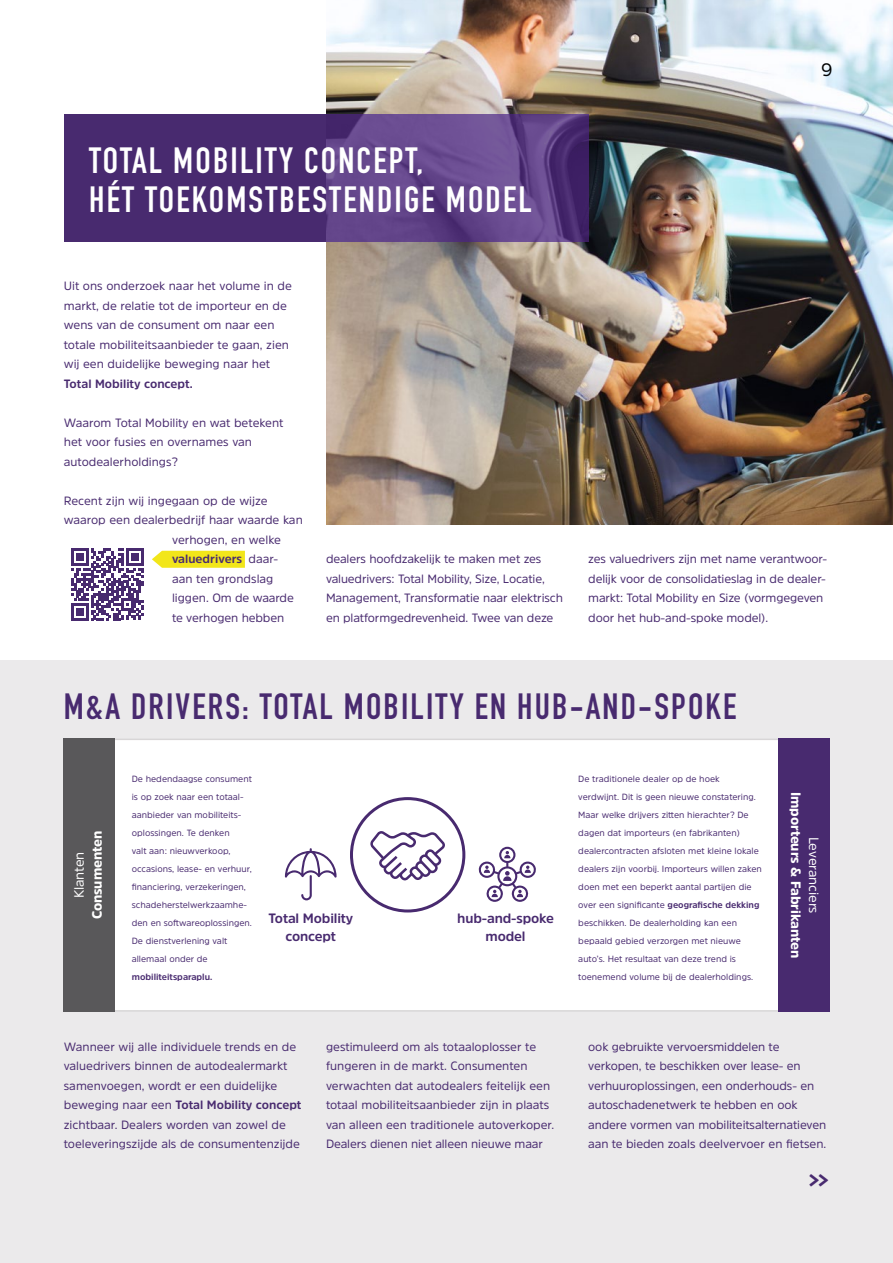
<style>
.page{position:relative;width:893px;height:1263px;background:#fff}
.page>*{position:absolute;margin:0;border:0;box-sizing:border-box;transform-origin:0 0}
.t1{font:700 36px/39px "DIN Condensed";letter-spacing:.06em;color:#fff}
.t2{font:700 36px "DIN Condensed";letter-spacing:.06em;color:#482a6f}
.t3{font:900 19.5px "Amsi Pro";color:#482a6f}
.t4{font:18px "Amsi Pro";color:#000}
.t5{font:700 13.5px/18px "Amsi Pro";letter-spacing:-.01em;color:#482a6f;text-align:center}
.t6{font:900 13.5px "Amsi Pro";letter-spacing:-.01em;color:#fff}
.t7{font:13.5px "Amsi Pro";letter-spacing:-.01em;color:#fff}
.t8{font:12px/19.5px "Amsi Pro";letter-spacing:-.01em;color:#482a6f}
.t9{font:700 12px "Amsi Pro";color:#482a6f}
.t10{font:9px/18px "Amsi Pro";color:#482a6f}
.t11{font:700 9px "Amsi Pro";color:#482a6f}
.s1{font-weight:400}
.s2{font-weight:700}
</style>
<div class="page">
<svg style="left:71px;top:548px;width:72px;height:72px"></svg>
<svg style="left:152px;top:551px;width:93px;height:17px;background:#f2e729"></svg>
<div style="left:0;top:661px;width:893px;height:602px;background:#ebeaeb"></div>
<img style="left:326px;top:0;width:567px;height:524px">
<svg style="left:64px;top:115px;width:524px;height:127px;background:#54377b"></svg>
<div style="left:64px;top:739px;width:765px;height:273px;background:#fff;border:2px solid #d8d6d7"></div>
<div style="left:64px;top:739px;width:51px;height:273px;background:#59585a"></div>
<div style="left:778px;top:739px;width:51px;height:273px;background:#482a6f"></div>
<svg style="left:350px;top:797px;width:115px;height:115px"></svg>
<svg style="left:285px;top:848px;width:52px;height:52px"></svg>
<svg style="left:478px;top:847px;width:58px;height:55px"></svg>
<h1 class="t1" style="left:89px;top:141px;width:444px">TOTAL MOBILITY CONCEPT,<br>HÉT TOEKOMSTBESTENDIGE MODEL</h1>
<h3 class="t4" style="left:821px;top:57px;width:13px">9</h3>
<p class="t8" style="left:64px;top:276px;width:230px">Uit ons onderzoek naar het volume in de markt, de relatie tot de importeur en de wens van de consument om naar een totale mobiliteitsaanbieder te gaan, zien wij een duidelijke beweging naar het</p>
<p class="t9" style="left:64px;top:375px;width:130px">Total Mobility concept.</p>
<p class="t8" style="left:64px;top:412px;width:221px">Waarom Total Mobility en wat betekent het voor fusies en overnames van autodealerholdings?</p>
<p class="t8" style="left:64px;top:490px;width:205px">Recent zijn wij ingegaan op de wijze</p>
<p class="t8" style="left:64px;top:510px;width:241px">waarop een dealerbedrijf haar waarde kan</p>
<p class="t8" style="left:172px;top:529px;width:110px">verhogen, en welke</p>
<p class="t9" style="left:172px;top:551px;width:108px">valuedrivers <span class="s1">daar-</span></p>
<p class="t8" style="left:172px;top:568px;width:103px">aan ten grondslag</p>
<p class="t8" style="left:172px;top:588px;width:123px">liggen. Om de waarde</p>
<p class="t8" style="left:172px;top:607px;width:114px">te verhogen hebben</p>
<p class="t8" style="left:326px;top:549px;width:238px">dealers hoofdzakelijk te maken met zes valuedrivers: Total Mobility, Size, Locatie, Management, Transformatie naar elektrisch en platformgedrevenheid. Twee van deze</p>
<p class="t8" style="left:588px;top:549px;width:240px">zes valuedrivers zijn met name verantwoor&shy;delijk voor de consolidatieslag in de dealer&shy;markt: Total Mobility en Size (vormgegeven door het hub-and-spoke model).</p>
<h1 class="t2" style="left:64px;top:682px;width:674px">M&amp;A DRIVERS: TOTAL MOBILITY EN HUB-AND-SPOKE</h1>
<p class="t7" style="left:70px;top:898px;width:48px;rotate:-90deg">Klanten</p>
<p class="t10" style="left:132px;top:769px;width:122px">De hedendaagse consument is op zoek naar een totaal&shy;aanbieder van mobiliteits&shy;oplossingen. Te denken<br>valt aan: nieuwverkoop, occasions, lease- en verhuur, financiering, verzekeringen, schadeherstelwerkzaamhe&shy;den en softwareoplossingen.<br>De dienstverlening valt allemaal onder de</p>
<p class="t11" style="left:132px;top:970px;width:82px">mobiliteitsparaplu.</p>
<p class="t10" style="left:578px;top:769px;width:185px">De traditionele dealer op de hoek verdwijnt. Dit is geen nieuwe constatering.<br>Maar welke drijvers zitten hierachter? De dagen dat importeurs (en fabrikanten) dealercontracten afsloten met kleine lokale dealers zijn voorbij. Importeurs willen zaken doen met een beperkt aantal partijen die over een significante <span class="s2">geografische dekking </span>beschikken. De dealerholding kan een bepaald gebied verzorgen met nieuwe auto’s. Het resultaat van deze trend is toenemend volume bij de dealerholdings.</p>
<p class="t6" style="left:805px;top:792px;width:168px;rotate:90deg">Importeurs &amp; Fabrikanten</p>
<p class="t6" style="left:88px;top:919px;width:90px;rotate:-90deg">Consumenten</p>
<p class="t7" style="left:823px;top:836px;width:79px;rotate:90deg">Leveranciers</p>
<p class="t5" style="left:268px;top:909px;width:86px">Total Mobility concept</p>
<p class="t5" style="left:457px;top:909px;width:98px">hub-and-spoke model</p>
<p class="t8" style="left:64px;top:1036px;width:239px">Wanneer wij alle individuele trends en de valuedrivers binnen de autodealermarkt samenvoegen, wordt er een duidelijke beweging naar een <span class="s2">Total Mobility concept </span>zichtbaar. Dealers worden van zowel de toeleveringszijde als de consumentenzijde</p>
<p class="t8" style="left:326px;top:1036px;width:230px">gestimuleerd om als totaaloplosser te fungeren in de markt. Consumenten verwachten dat autodealers feitelijk een totaal mobiliteitsaanbieder zijn in plaats van alleen een traditionele autoverkoper.<br>Dealers dienen niet alleen nieuwe maar</p>
<p class="t8" style="left:588px;top:1036px;width:240px">ook gebruikte vervoersmiddelen te verkopen, te beschikken over lease- en verhuuroplossingen, een onderhouds- en autoschadenetwerk te hebben en ook andere vormen van mobiliteitsalternatieven aan te bieden zoals deelvervoer en fietsen.</p>
<h2 class="t3" style="left:808px;top:1167px;width:23px">&gt;&gt;</h2>
</div>
